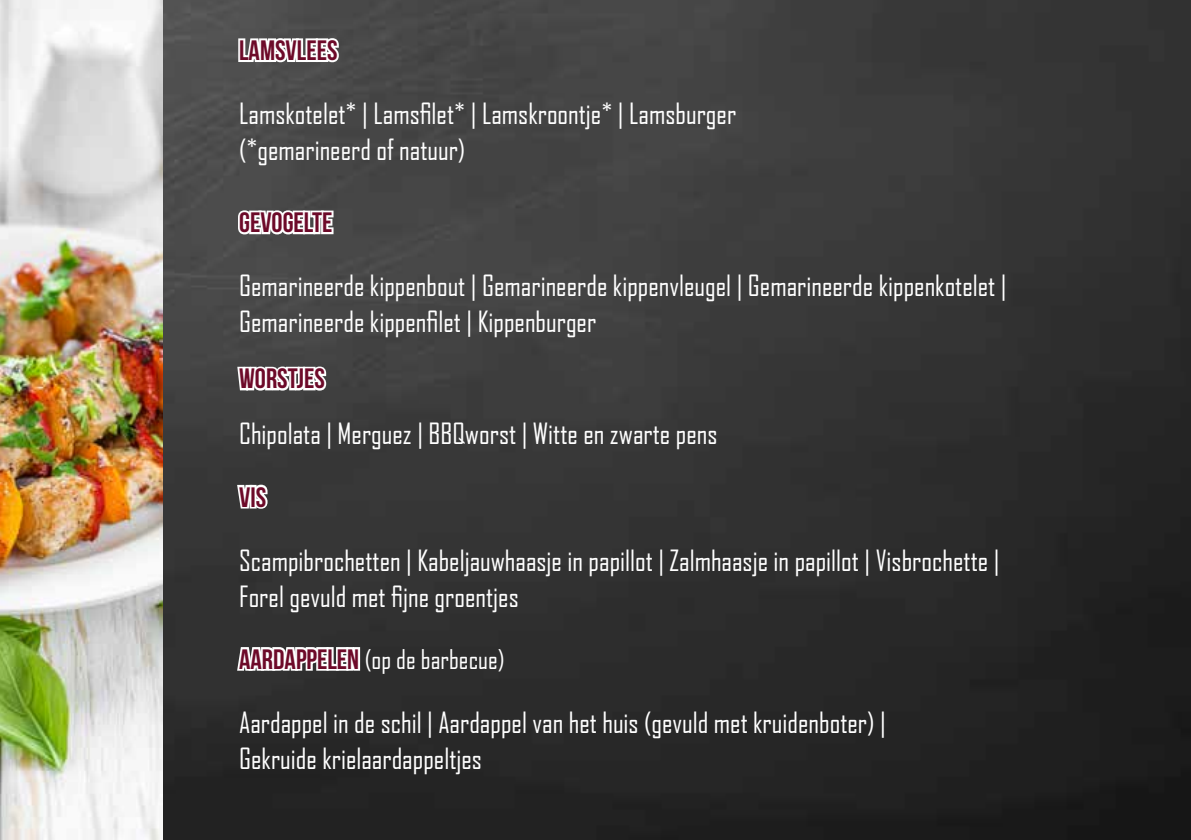
<style>
.page{position:relative;width:1191px;height:840px;background:#fff}
.page>*{position:absolute;margin:0;border:0;box-sizing:border-box;transform-origin:0 0}
.t1{font:28px/36px "Agency FB";color:#fff}
.t2{font:28px "Bebas Neue";color:#6d0a29}
.t3{font:26px "Agency FB";color:#fff}
.s1{font-family:"Bebas Neue";font-size:28px;color:#6d0a29}
</style>
<div class="page">
<img style="left:163px;top:0;width:1028px;height:839px">
<svg style="left:236px;top:0;width:105px;height:84px"></svg>
<svg style="left:236px;top:208px;width:99px;height:48px"></svg>
<svg style="left:235px;top:340px;width:93px;height:84px"></svg>
<svg style="left:235px;top:482px;width:34px;height:48px"></svg>
<svg style="left:235px;top:624px;width:127px;height:66px"></svg>
<img style="left:0;top:0;width:163px;height:839px">
<p class="t2" style="left:239px;top:35px;width:100px">LAMSVLEES</p>
<p class="t1" style="left:239px;top:95px;width:498px">Lamskotelet* | Lamsfilet* | Lamskroontje* | Lamsburger (*gemarineerd of natuur)</p>
<p class="t2" style="left:239px;top:207px;width:95px">GEVOGELTE</p>
<p class="t1" style="left:239px;top:267px;width:769px">Gemarineerde kippenbout | Gemarineerde kippenvleugel | Gemarineerde kippenkotelet |<br>Gemarineerde kippenfilet | Kippenburger</p>
<p class="t2" style="left:239px;top:363px;width:87px">WORSTJES</p>
<p class="t1" style="left:239px;top:415px;width:480px">Chipolata | Merguez | BBQworst | Witte en zwarte pens</p>
<p class="t2" style="left:239px;top:481px;width:29px">VIS</p>
<p class="t1" style="left:239px;top:541px;width:762px">Scampibrochetten | Kabeljauwhaasje in papillot | Zalmhaasje in papillot | Visbrochette |<br>Forel gevuld met fijne groentjes</p>
<p class="t3" style="left:239px;top:642px;width:267px"><span class="s1">AARDAPPELEN</span> (op de barbecue)</p>
<p class="t1" style="left:239px;top:703px;width:648px">Aardappel in de schil | Aardappel van het huis (gevuld met kruidenboter) |<br>Gekruide krielaardappeltjes</p>
</div>
